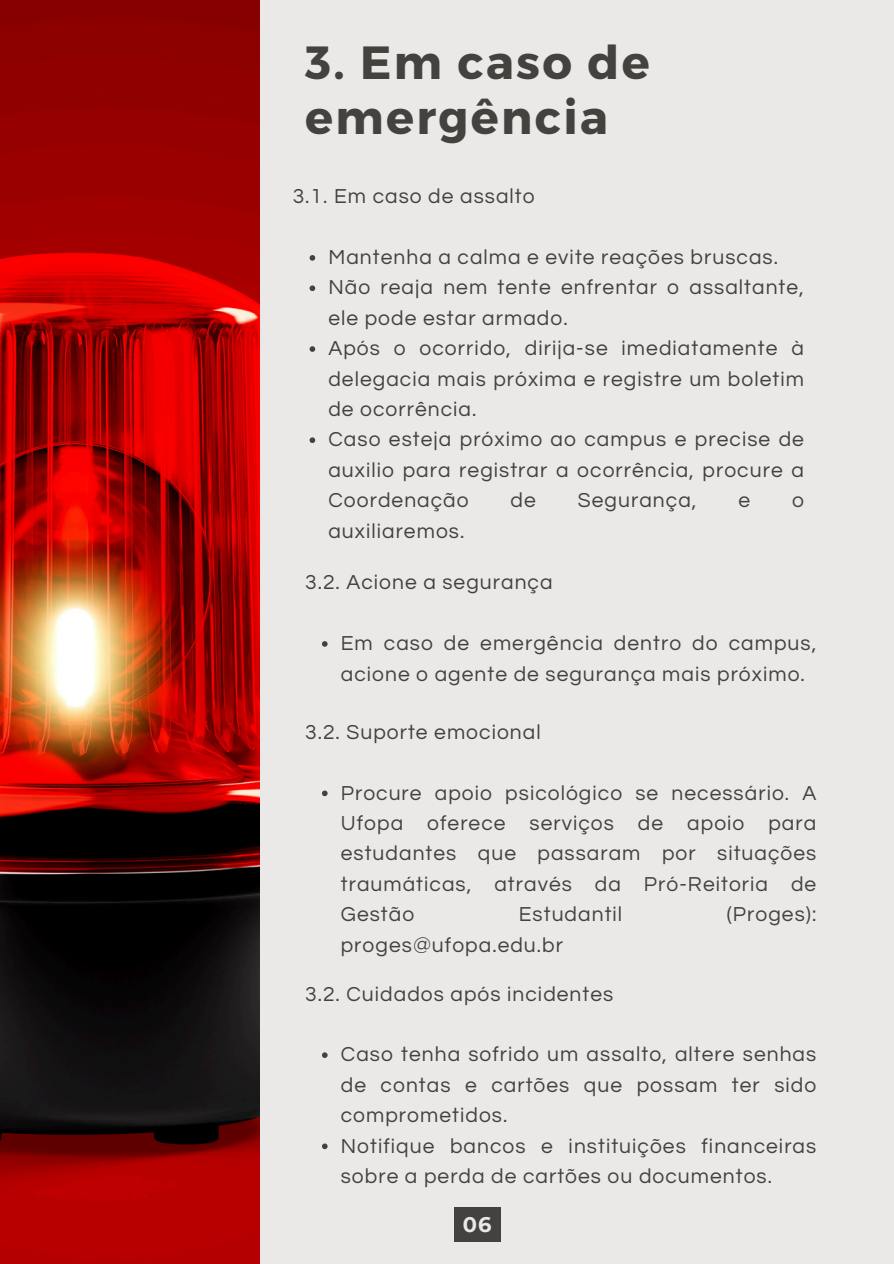
<style>
.page{position:relative;width:894px;height:1264px;background:#fff}
.page>*{position:absolute;margin:0;border:0;box-sizing:border-box;transform-origin:0 0}
.t1{font:700 46.5px/55.2px "Montserrat";letter-spacing:.05em;color:#44423e}
.t2{font:21px/30.3px "Questrial";letter-spacing:.05em;color:#44423e;text-align:justify}
.t3{font:700 21px "Montserrat";color:#ebe9e7}
</style>
<div class="page">
<div style="left:0;top:0;width:893px;height:1263px;background:#ebe9e7"></div>
<img style="left:0;top:0;width:259px;height:1263px">
<div style="left:453px;top:1207px;width:47px;height:34px;background:#44423e"></div>
<svg style="left:309px;top:255px;width:6px;height:6px"></svg>
<svg style="left:309px;top:285px;width:6px;height:6px"></svg>
<svg style="left:309px;top:346px;width:6px;height:6px"></svg>
<svg style="left:309px;top:437px;width:6px;height:6px"></svg>
<svg style="left:322px;top:641px;width:5px;height:5px"></svg>
<svg style="left:322px;top:790px;width:5px;height:6px"></svg>
<svg style="left:322px;top:1052px;width:5px;height:5px"></svg>
<svg style="left:322px;top:1143px;width:5px;height:6px"></svg>
<h1 class="t1" style="left:305px;top:33px;width:346px">3. Em caso de emergência</h1>
<p class="t2" style="left:292px;top:182px;width:243px">3.1. Em caso de assalto</p>
<p class="t2" style="left:328px;top:242px;width:451px">Mantenha a calma e evite reações bruscas.</p>
<p class="t2" style="left:328px;top:273px;width:477px">Não reaja nem tente enfrentar o assaltante, ele pode estar armado.</p>
<p class="t2" style="left:328px;top:334px;width:477px">Após o ocorrido, dirija-se imediatamente à delegacia mais próxima e registre um boletim de ocorrência.</p>
<p class="t2" style="left:328px;top:425px;width:477px">Caso esteja próximo ao campus e precise de auxilio para registrar a ocorrência, procure a Coordenação</p>
<p class="t2" style="left:510px;top:485px;width:27px">de</p>
<p class="t2" style="left:577px;top:485px;width:120px">Segurança,</p>
<p class="t2" style="left:738px;top:485px;width:13px">e</p>
<p class="t2" style="left:791px;top:485px;width:13px">o</p>
<p class="t2" style="left:328px;top:516px;width:137px">auxiliaremos.</p>
<p class="t2" style="left:305px;top:568px;width:249px">3.2. Acione a segurança</p>
<p class="t2" style="left:341px;top:628px;width:477px">Em caso de emergência dentro do campus, acione o agente de segurança mais próximo.</p>
<p class="t2" style="left:305px;top:717px;width:237px">3.2. Suporte emocional</p>
<p class="t2" style="left:341px;top:778px;width:477px">Procure apoio psicológico se necessário. A Ufopa oferece serviços de apoio para estudantes que passaram por situações traumáticas, através da Pró-Reitoria de Gestão</p>
<p class="t2" style="left:518px;top:899px;width:105px">Estudantil</p>
<p class="t2" style="left:726px;top:899px;width:91px">(Proges):</p>
<p class="t2" style="left:341px;top:929px;width:224px">proges@ufopa.edu.br</p>
<p class="t2" style="left:305px;top:979px;width:310px">3.2. Cuidados após incidentes</p>
<p class="t2" style="left:341px;top:1039px;width:477px">Caso tenha sofrido um assalto, altere senhas de contas e cartões que possam ter sido comprometidos.</p>
<p class="t2" style="left:341px;top:1130px;width:477px">Notifique bancos e instituições financeiras sobre a perda de cartões ou documentos.</p>
<p class="t3" style="left:462px;top:1211px;width:30px">06</p>
</div>
